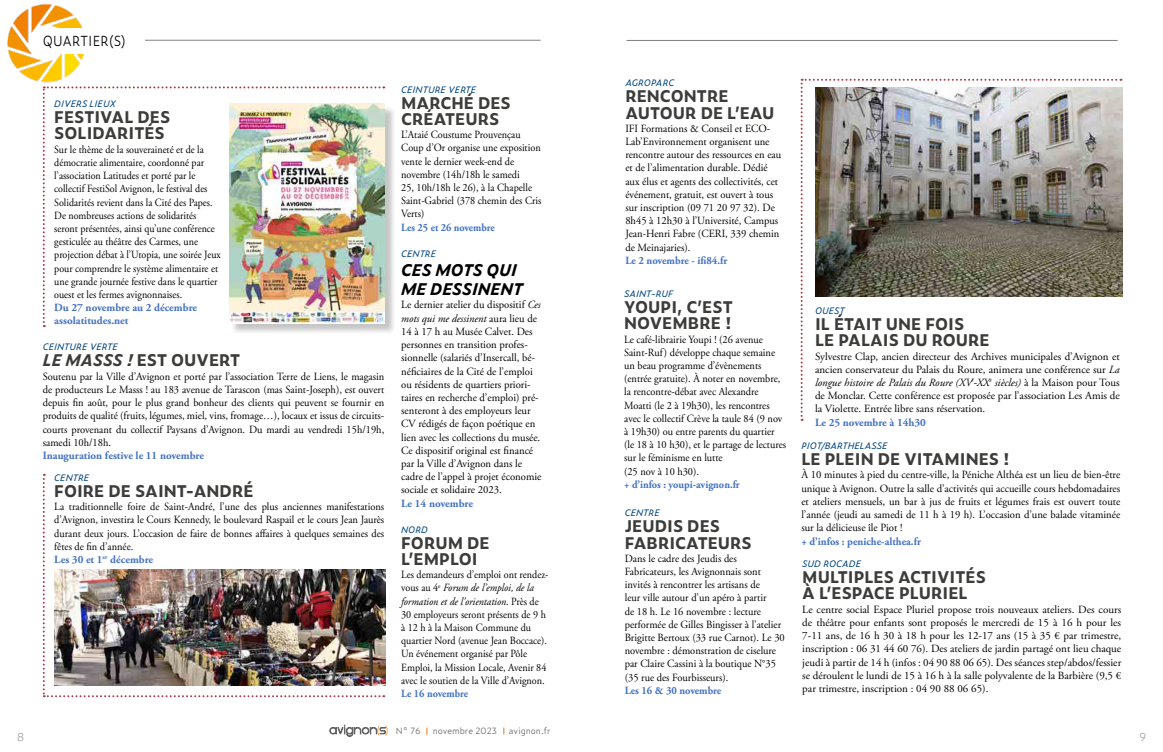
<style>
.page{position:relative;width:1163px;height:752px;background:#fff}
.page>*{position:absolute;margin:0;border:0;box-sizing:border-box;transform-origin:0 0}
.t1{font:700 16px/16px "Zeitung Pro";color:#3c3c3b}
.t2{font:italic 700 16px/19.2px "Zeitung Pro";color:#000}
.t3{font:300 14px "Zeitung Pro";letter-spacing:.01em;color:#000;scale:.9 1}
.t4{font:300 14px "Zeitung Pro";letter-spacing:.01em;color:#000;scale:.8 1}
.t5{font:11px/13.2px "Adobe Garamond Pro";color:#000;text-align:justify}
.t6{font:11px/13.2px "Adobe Garamond Pro";color:#000;text-align:justify;scale:.95 1}
.t7{font:11px/13.2px "Adobe Garamond Pro";color:#000;scale:.94 1}
.t8{font:11px/13.2px "Adobe Garamond Pro";color:#000;scale:.91 1}
.t9{font:11px/13.2px "Adobe Garamond Pro";color:#000;scale:.96 1}
.t10{font:11px/13.2px "Adobe Garamond Pro";color:#000;scale:.92 1}
.t11{font:11px/13.2px "Adobe Garamond Pro";color:#000;scale:.93 1}
.t12{font:700 11px/13.2px "Adobe Garamond Pro";color:#4472c4}
.t13{font:700 11px "Adobe Garamond Pro";color:#4472c4;scale:.93 1}
.t14{font:700 11px "Adobe Garamond Pro";color:#4472c4;scale:.94 1}
.t15{font:700 11px "Adobe Garamond Pro";color:#4472c4;scale:.96 1}
.t16{font:700 11px "Adobe Garamond Pro";color:#4472c4;scale:.95 1}
.t17{font:100 11px "Zeitung Pro";color:#666665}
.t18{font:300 10.5px "Zeitung Pro";color:#ee7601;scale:.79 1}
.t19{font:italic 9px "Zeitung Pro";color:#00457e}
.t20{font:italic 9px "Zeitung Pro";letter-spacing:-.02em;color:#00457e}
.t21{font:300 8.7px "Zeitung Pro";color:#666665}
.s1{font-style:italic}
.s2{font-weight:700;color:#4472c4}
</style>
<div class="page">
<hr style="left:45px;top:40px;width:495px;height:1px;background:#000">
<img style="left:7px;top:3px;width:77px;height:85px">
<div style="left:43px;top:28px;width:102px;height:26px;background:#fff"></div>
<hr style="left:626px;top:40px;width:491px;height:1px;background:#000">
<svg style="left:800px;top:79px;width:321px;height:341px"></svg>
<div style="left:230px;top:105px;width:166px;height:230px;background:#000;opacity:.23"></div>
<img style="left:814px;top:88px;width:307px;height:208px">
<img style="left:43px;top:86px;width:341px;height:241px">
<img style="left:43px;top:473px;width:341px;height:223px">
<svg style="left:329px;top:724px;width:57px;height:12px"></svg>
<p class="t17" style="left:17px;top:728px;width:9px">8</p>
<p class="t3" style="left:43px;top:31px;width:94px">QUARTIER(S)</p>
<p class="t4" style="left:49px;top:31px;width:40px">XXXX</p>
<p class="t19" style="left:54px;top:97px;width:63px">DIVERS LIEUX</p>
<h1 class="t1" style="left:54px;top:109px;width:117px">FESTIVAL DES<br>SOLIDARITÉS</h1>
<p class="t8" style="left:54px;top:143px;width:184px">Sur le thème de la souveraineté et de la démocratie alimentaire, coordonné par l’association Latitudes et porté par le collectif FestiSol Avignon, le festival des Solidarités revient dans la Cité des Papes.<br>De nombreuses actions de solidarités seront présentées, ainsi qu’une conférence gesticulée au théâtre des Carmes, une projection débat à l’Utopia, une soirée Jeux pour comprendre le système alimentaire et une grande journée festive dans le quartier ouest et les fermes avignonnaises.</p>
<p class="t12" style="left:54px;top:301px;width:144px">Du 27 novembre au 2 décembre assolatitudes.net</p>
<p class="t19" style="left:43px;top:340px;width:77px">CEINTURE VERTE</p>
<h1 class="t1" style="left:43px;top:351px;width:199px"><span class="s1">LE MASSS !</span> EST OUVERT</h1>
<p class="t6" style="left:43px;top:370px;width:361px">Soutenu par la Ville d’Avignon et porté par l’association Terre de Liens, le magasin de producteurs Le Masss ! au 183 avenue de Tarascon (mas Saint-Joseph), est ouvert depuis fin août, pour le plus grand bonheur des clients qui peuvent se fournir en produits de qualité (fruits, légumes, miel, vins, fromage…), locaux et issus de circuits&shy;courts provenant du collectif Paysans d’Avignon. Du mardi au vendredi 15h/19h, samedi 10h/18h.</p>
<p class="t12" style="left:43px;top:449px;width:163px">Inauguration festive le 11 novembre</p>
<p class="t19" style="left:54px;top:470px;width:37px">CENTRE</p>
<h1 class="t1" style="left:54px;top:482px;width:201px">FOIRE DE SAINT-ANDRÉ</h1>
<p class="t7" style="left:54px;top:500px;width:352px">La traditionnelle foire de Saint-André, l’une des plus anciennes manifestations d’Avignon, investira le Cours Kennedy, le boulevard Raspail et le cours Jean Jaurès durant deux jours. L’occasion de faire de bonnes affaires à quelques semaines des fêtes de fin d’année.<br><span class="s2">Les 30 et 1</span><sup>er</sup> <span class="s2">décembre</span></p>
<p class="t19" style="left:401px;top:83px;width:77px">CEINTURE VERTE</p>
<h1 class="t1" style="left:401px;top:94px;width:111px">MARCHÉ DES<br>CRÉATEURS</h1>
<p class="t11" style="left:401px;top:128px;width:152px">L’Ataié Coustume Prouvençau<br>Coup d’Or organise une exposition vente le dernier week-end de novembre (14h/18h le samedi<br>25, 10h/18h le 26), à la Chapelle<br>Saint-Gabriel (378 chemin des Cris<br>Verts)</p>
<p class="t13" style="left:401px;top:220px;width:102px">Les 25 et 26 novembre</p>
<p class="t19" style="left:401px;top:246px;width:37px">CENTRE</p>
<h1 class="t2" style="left:401px;top:259px;width:123px">CES MOTS QUI<br>ME DESSINENT</h1>
<p class="t5" style="left:401px;top:298px;width:142px;text-align:left">Le dernier atelier du dispositif <span class="s1">Ces mots qui me dessinent</span> aura lieu de 14 à 17 h au Musée Calvet. Des personnes en transition profes&shy;sionnelle (salariés d’Insercall, bé&shy;néficiaires de la Cité de l’emploi ou résidents de quartiers priori&shy;taires en recherche d’emploi) pré&shy;senteront à des employeurs leur CV rédigés de façon poétique en lien avec les collections du musée.<br>Ce dispositif original est financé par la Ville d’Avignon dans le cadre de l’appel à projet économie sociale et solidaire 2023.</p>
<p class="t12" style="left:401px;top:496px;width:73px">Le 14 novembre</p>
<p class="t19" style="left:401px;top:522px;width:28px">NORD</p>
<h1 class="t1" style="left:401px;top:534px;width:90px">FORUM DE<br>L’EMPLOI</h1>
<p class="t10" style="left:401px;top:568px;width:161px">Les demandeurs d’emploi ont rendez&shy;vous au 4<sup>e</sup> <span class="s1">Forum de l’emploi, de la formation et de l’orientation</span>. Près de 30 employeurs seront présents de 9 h à 12 h à la Maison Commune du quartier Nord (avenue Jean Boccace).<br>Un événement organisé par Pôle Emploi, la Mission Locale, Avenir 84 avec le soutien de la Ville d’Avignon.</p>
<p class="t13" style="left:401px;top:686px;width:73px">Le 16 novembre</p>
<p class="t18" style="left:377px;top:722px;width:5px">(</p>
<p class="t21" style="left:395px;top:724px;width:27px">N° 76</p>
<p class="t21" style="left:432px;top:724px;width:66px">novembre 2023</p>
<p class="t21" style="left:509px;top:724px;width:43px">avignon.fr</p>
<p class="t20" style="left:625px;top:76px;width:50px">AGROPARC</p>
<h1 class="t1" style="left:625px;top:88px;width:151px">RENCONTRE<br>AUTOUR DE L’EAU</h1>
<p class="t9" style="left:625px;top:122px;width:164px">IFI Formations &amp; Conseil et ECO-Lab’Environnement organisent une rencontre autour des ressources en eau et de l’alimentation durable. Dédié aux élus et agents des collectivités, cet événement, gratuit, est ouvert à tous sur inscription (09 71 20 97 32). De 8h45 à 12h30 à l’Université, Campus Jean-Henri Fabre (CERI, 339 chemin de Meinajaries).</p>
<p class="t15" style="left:625px;top:254px;width:108px">Le 2 novembre - ifi84.fr</p>
<p class="t19" style="left:624px;top:287px;width:51px">SAINT-RUF</p>
<h1 class="t1" style="left:624px;top:298px;width:110px">YOUPI, C’EST<br>NOVEMBRE !</h1>
<p class="t7" style="left:624px;top:332px;width:174px">Le café-librairie Youpi ! (26 avenue Saint-Ruf) développe chaque semaine un beau programme d’évènements (entrée gratuite). À noter en novembre, la rencontre-débat avec Alexandre Moatti (le 2 à 19h30), les rencontres avec le collectif Crève la taule 84 (9 nov à 19h30) ou entre parents du quartier (le 18 à 10 h30), et le partage de lectures sur le féminisme en lutte<br>(25 nov à 10 h30).</p>
<p class="t14" style="left:624px;top:477px;width:124px">+ d’infos : youpi-avignon.fr</p>
<p class="t19" style="left:624px;top:506px;width:37px">CENTRE</p>
<h1 class="t1" style="left:624px;top:517px;width:128px">JEUDIS DES<br>FABRICATEURS</h1>
<p class="t6" style="left:624px;top:551px;width:170px;text-align:left">Dans le cadre des Jeudis des Fabricateurs, les Avignonnais sont invités à rencontrer les artisans de<br>leur ville autour d’un apéro à partir<br>de 18 h. Le 16 novembre : lecture performée de Gilles Bingisser à l’atelier Brigitte Bertoux (33 rue Carnot). Le 30 novembre : démonstration de ciselure par Claire Cassini à la boutique N°35 (35 rue des Fourbisseurs).</p>
<p class="t16" style="left:624px;top:683px;width:103px">Les 16 &amp; 30 novembre</p>
<p class="t19" style="left:814px;top:304px;width:31px">OUEST</p>
<h1 class="t1" style="left:814px;top:315px;width:176px">IL ÉTAIT UNE FOIS<br>LE PALAIS DU ROURE</h1>
<p class="t5" style="left:814px;top:349px;width:306px">Sylvestre Clap, ancien directeur des Archives municipales d’Avignon et ancien conservateur du Palais du Roure, animera une conférence sur <span class="s1">La longue histoire de Palais du Roure (XV</span><sup>e</sup><span class="s1">-XX</span><sup>e</sup> <span class="s1">siècles)</span> à la Maison pour Tous de Monclar. Cette conférence est proposée par l’association Les Amis de la Violette. Entrée libre sans réservation.</p>
<p class="t12" style="left:814px;top:415px;width:112px">Le 25 novembre à 14h30</p>
<p class="t19" style="left:801px;top:439px;width:88px">PIOT/BARTHELASSE</p>
<h1 class="t1" style="left:801px;top:450px;width:209px">LE PLEIN DE VITAMINES !</h1>
<p class="t5" style="left:801px;top:468px;width:320px">À 10 minutes à pied du centre-ville, la Péniche Althéa est un lieu de bien-être unique à Avignon. Outre la salle d’activités qui accueille cours hebdomadaires et ateliers mensuels, un bar à jus de fruits et légumes frais est ouvert toute l’année (jeudi au samedi de 11 h à 19 h). L’occasion d’une balade vitaminée sur la délicieuse île Piot !</p>
<p class="t12" style="left:801px;top:534px;width:121px">+ d’infos : peniche-althea.fr</p>
<p class="t19" style="left:802px;top:557px;width:60px">SUD ROCADE</p>
<h1 class="t1" style="left:802px;top:568px;width:185px">MULTIPLES ACTIVITÉS<br>À L’ESPACE PLURIEL</h1>
<p class="t5" style="left:802px;top:602px;width:320px">Le centre social Espace Pluriel propose trois nouveaux ateliers. Des cours de théâtre pour enfants sont proposés le mercredi de 15 à 16 h pour les 7-11 ans, de 16 h 30 à 18 h pour les 12-17 ans (15 à 35 € par trimestre, inscription : 06 31 44 60 76). Des ateliers de jardin partagé ont lieu chaque jeudi à partir de 14 h (infos : 04 90 88 06 65). Des séances step/abdos/fessier se déroulent le lundi de 15 à 16 h à la salle polyvalente de la Barbière (9,5 € par trimestre, inscription : 04 90 88 06 65).</p>
<p class="t17" style="left:1138px;top:728px;width:9px">9</p>
</div>
